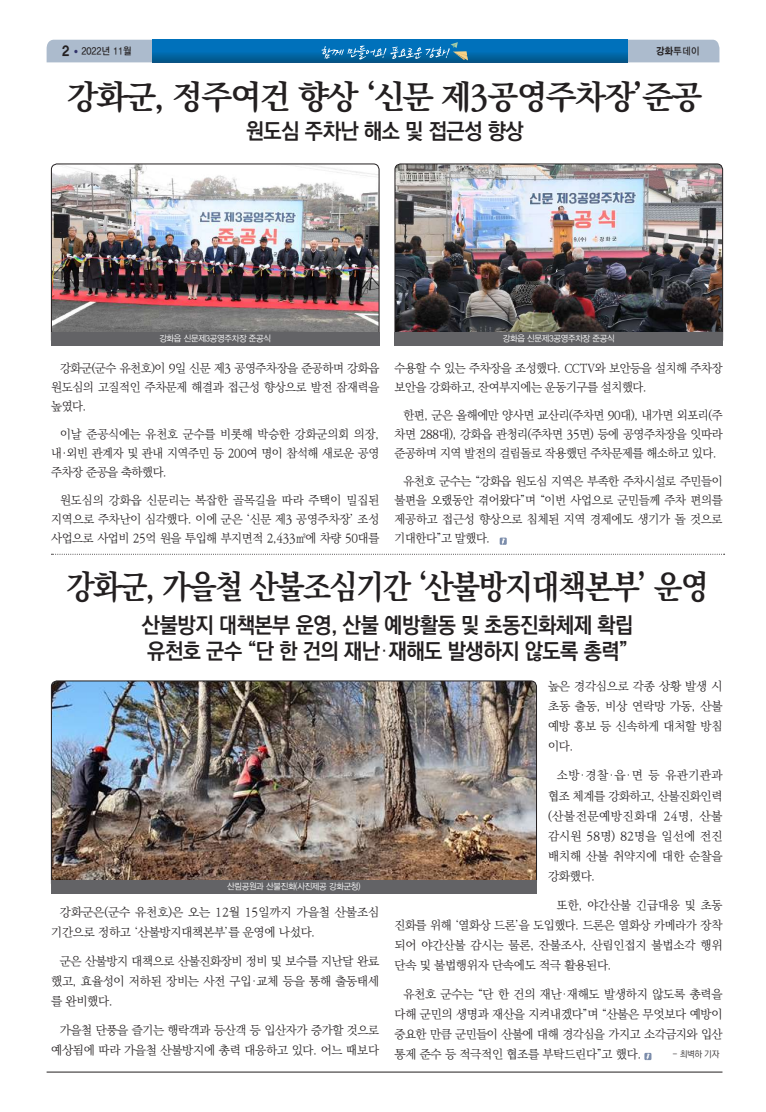
<style>
.page{position:relative;width:766px;height:1112px;background:#fff}
.page>*{position:absolute;margin:0;border:0;box-sizing:border-box;transform-origin:0 0}
.t1{font:700 33px "Ko Pub Batang";letter-spacing:-.05em;color:#231f20;scale:.91 1}
.t2{font:700 33px "Ko Pub Batang";letter-spacing:-.05em;color:#231f20}
.t3{font:700 22px/26px "Ko Pub Dotum";letter-spacing:-.02em;color:#231f20;scale:.95 1}
.t4{font:14px "YDIYGO360";color:#231f20;scale:.9 1}
.t5{font:300 12px/20px "Ko Pub Batang";letter-spacing:-.025em;color:#231f20;text-align:justify}
.t6{font:300 12px/20px "Ko Pub Batang";letter-spacing:-.005em;color:#231f20}
.t7{font:10px "YDIYGO330";color:#231f20;scale:.9 1}
.t8{font:300 9px "Ko Pub Dotum";color:#231f20}
.t9{font:8.8px "YDIYGO320";letter-spacing:-.03em;color:#fff;scale:.93 1}
.s1{font-family:"YDIYGO310";font-size:5px;color:#32336a}
.s2{font-family:"YDIYGO350"}
.s3{font-weight:300}
.s4{font-family:"Ko Pub Dotum"}
</style>
<div class="page">
<hr style="left:47px;top:1071px;width:675px;height:1px;background:#231f20">
<svg style="left:47px;top:40px;width:672px;height:22px;background:#3985b8"></svg>
<svg style="left:644px;top:1052px;width:7px;height:7px"></svg>
<img style="left:53px;top:680px;width:483px;height:199px">
<div style="left:51px;top:879px;width:485px;height:14px;background:#636366"></div>
<svg style="left:51px;top:553px;width:673px;height:1px"></svg>
<svg style="left:499px;top:537px;width:7px;height:7px"></svg>
<img style="left:51px;top:164px;width:328px;height:167px">
<div style="left:51px;top:164px;width:328px;height:181px;border:1px solid #231f20;border-radius:6px"></div>
<div style="left:51px;top:331px;width:328px;height:14px;background:#636366"></div>
<img style="left:395px;top:164px;width:327px;height:167px">
<div style="left:394px;top:164px;width:328px;height:181px;border:1px solid #231f20;border-radius:6px"></div>
<div style="left:394px;top:331px;width:328px;height:14px;background:#636366"></div>
<p class="t4" style="left:62px;top:43px;width:9px">2</p>
<p class="t7" style="left:74px;top:45px;width:66px"><span class="s1">●</span> 2022년 11월</p>
<p class="t7" style="left:656px;top:45px;width:50px"><span class="s2">강화</span>투데이</p>
<h1 class="t2" style="left:67px;top:80px;width:636px">강화군, 정주여건 향상 ‘신문 제3공영주차장’준공</h1>
<h2 class="t3" style="left:246px;top:119px;width:294px">원도심 주차난 해소 및 접근성 향상</h2>
<p class="t9" style="left:159px;top:333px;width:122px">강화읍 신문제3공영주차장 준공식</p>
<p class="t9" style="left:502px;top:333px;width:122px">강화읍 신문제3공영주차장 준공식</p>
<p class="t5" style="left:51px;top:359px;width:329px;line-height:19px;text-indent:9px">강화군(군수 유천호)이 9일 신문 제3 공영주차장을 준공하며 강화읍 원도심의 고질적인 주차문제 해결과 접근성 향상으로 발전 잠재력을 높였다.</p>
<p class="t5" style="left:51px;top:425px;width:329px;line-height:19px;text-indent:9px">이날 준공식에는 유천호 군수를 비롯해 박승한 강화군의회 의장, 내·외빈 관계자 및 관내 지역주민 등 200여 명이 참석해 새로운 공영 주차장 준공을 축하했다.</p>
<p class="t5" style="left:51px;top:491px;width:329px;line-height:19px;text-indent:9px">원도심의 강화읍 신문리는 복잡한 골목길을 따라 주택이 밀집된 지역으로 주차난이 심각했다. 이에 군은 ‘신문 제3 공영주차장’ 조성 사업으로 사업비 25억 원을 투입해 부지면적 2,433㎡에 차량 50대를</p>
<p class="t5" style="left:394px;top:359px;width:329px;line-height:19px">수용할 수 있는 주차장을 조성했다. CCTV와 보안등을 설치해 주차장 보안을 강화하고, 잔여부지에는 운동기구를 설치했다.</p>
<p class="t5" style="left:394px;top:406px;width:329px;line-height:19px;text-indent:9px">한편, 군은 올해에만 양사면 교산리(주차면 90대), 내가면 외포리(주 차면 288대), 강화읍 관청리(주차면 35면) 등에 공영주차장을 잇따라 준공하며 지역 발전의 걸림돌로 작용했던 주차문제를 해소하고 있다.</p>
<p class="t5" style="left:394px;top:472px;width:329px;line-height:19px;text-indent:9px">유천호 군수는 “강화읍 원도심 지역은 부족한 주차시설로 주민들이 불편을 오랬동안 겪어왔다”며 “이번 사업으로 군민들께 주차 편의를 제공하고 접근성 향상으로 침체된 지역 경제에도 생기가 돌 것으로 기대한다”고 말했다.</p>
<h1 class="t1" style="left:66px;top:570px;width:707px">강화군, 가을철 산불조심기간 ‘산불방지대책본부’ 운영</h1>
<h2 class="t3" style="left:142px;top:612px;width:518px">산불방지 대책본부 운영, 산불 예방활동 및 초동진화체제 확립 유천호 군수 “단 한 건의 재난<span class="s3">·</span>재해도 발생하지 않도록 총력”</h2>
<p class="t9" style="left:227px;top:881px;width:145px">산림공원과 산불진화(사진제공 강화군청)</p>
<p class="t6" style="left:51px;top:902px;width:329px;text-indent:9px">강화군은(군수 유천호)은 오는 12월 15일까지 가을철 산불조심 기간으로 정하고 ‘산불방지대책본부’를 운영에 나섰다.</p>
<p class="t5" style="left:51px;top:951px;width:329px;text-indent:9px">군은 산불방지 대책으로 산불진화장비 정비 및 보수를 지난달 완료 했고, 효율성이 저하된 장비는 사전 구입<span class="s4">·</span>교체 등을 통해 출동태세 를 완비했다.</p>
<p class="t5" style="left:51px;top:1020px;width:329px;text-align:right">가을철 단풍을 즐기는 행락객과 등산객 등 입산자가 증가할 것으로 예상됨에 따라 가을철 산불방지에 총력 대응하고 있다. 어느 때보다</p>
<p class="t5" style="left:548px;top:677px;width:176px">높은 경각심으로 각종 상황 발생 시 초동 출동, 비상 연락망 가동, 산불 예방 홍보 등 신속하게 대처할 방침 이다.</p>
<p class="t5" style="left:548px;top:766px;width:176px;text-indent:9px">소방<span class="s4">·</span>경찰<span class="s4">·</span>읍<span class="s4">·</span>면 등 유관기관과 협조 체계를 강화하고, 산불진화인력 (산불전문예방진화대 24명, 산불 감시원 58명) 82명을 일선에 전진 배치해 산불 취약지에 대한 순찰을 강화했다.</p>
<p class="t5" style="left:394px;top:895px;width:329px;text-indent:162px">또한, 야간산불 긴급대응 및 초동 진화를 위해 ‘열화상 드론’을 도입했다. 드론은 열화상 카메라가 장착 되어 야간산불 감시는 물론, 잔불조사, 산림인접지 불법소각 행위 단속 및 불법행위자 단속에도 적극 활용된다.</p>
<p class="t5" style="left:394px;top:984px;width:329px;text-indent:9px">유천호 군수는 “단 한 건의 재난<span class="s4">·</span>재해도 발생하지 않도록 총력을 다해 군민의 생명과 재산을 지켜내겠다”며 “산불은 무엇보다 예방이 중요한 만큼 군민들이 산불에 대해 경각심을 가지고 소각금지와 입산 통제 준수 등 적극적인 협조를 부탁드린다”고 했다.</p>
<p class="t8" style="left:672px;top:1049px;width:48px">- 최벽하 기자</p>
</div>
